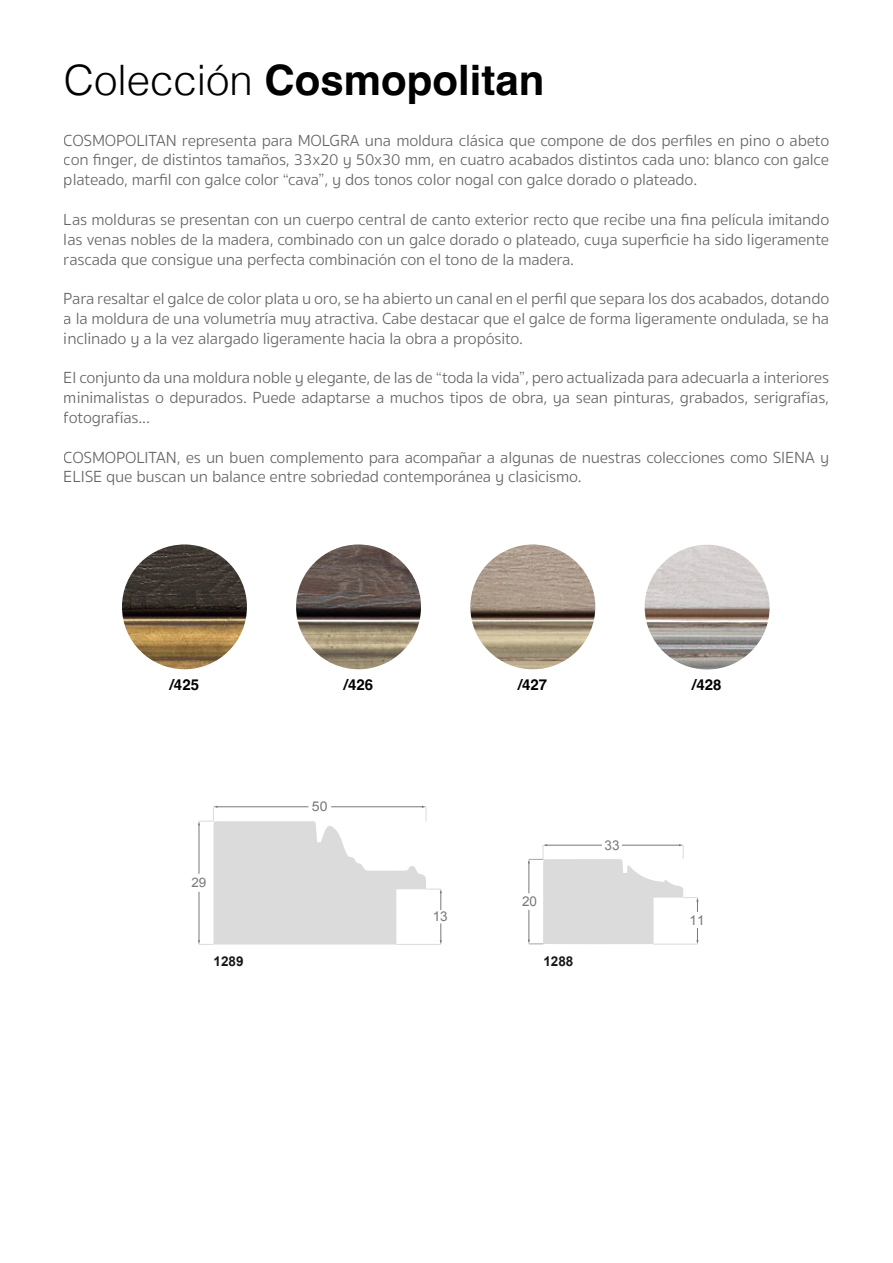
<style>
.page{position:relative;width:893px;height:1263px;background:#fff}
.page>*{position:absolute;margin:0;border:0;box-sizing:border-box;transform-origin:0 0}
.t1{font:700 42px "Helvetica";color:#000}
.t2{font:300 16.5px/19.8px "Sukhumvit Set";letter-spacing:-.01em;color:#000;text-align:justify}
.t3{font:700 15px "Helvetica";color:#000}
.t4{font:13.5px "Arial";color:#787878}
.t5{font:700 13.5px "Arial";color:#151815}
.t6{font:13.5px "Arial";color:#787878;scale:1.04 1}
.t7{font:13.05px "Arial";color:#787878}
.s1{font-weight:300}
</style>
<div class="page">
<img style="left:122px;top:544px;width:125px;height:125px;border-radius:62px">
<img style="left:296px;top:544px;width:125px;height:125px;border-radius:62px">
<img style="left:470px;top:544px;width:125px;height:125px;border-radius:62px">
<img style="left:645px;top:545px;width:125px;height:124px">
<svg style="left:198px;top:806px;width:244px;height:139px"></svg>
<svg style="left:528px;top:844px;width:171px;height:100px"></svg>
<hr style="left:653px;top:944px;width:44px;height:1px;background:#dbdbdb">
<div style="left:694px;top:913px;width:7px;height:15px;background:#fff"></div>
<h1 class="t1" style="left:64px;top:55px;width:482px"><span class="s1">Colección</span> Cosmopolitan</h1>
<p class="t2" style="left:64px;top:131px;width:767px">COSMOPOLITAN representa para MOLGRA una moldura clásica que compone de dos perfiles en pino o abeto con finger, de distintos tamaños, 33x20 y 50x30 mm, en cuatro acabados distintos cada uno: blanco con galce plateado, marfil con galce color “cava”, y dos tonos color nogal con galce dorado o plateado.</p>
<p class="t2" style="left:64px;top:210px;width:767px">Las molduras se presentan con un cuerpo central de canto exterior recto que recibe una fina película imitando las venas nobles de la madera, combinado con un galce dorado o plateado, cuya superficie ha sido ligeramente rascada que consigue una perfecta combinación con el tono de la madera.</p>
<p class="t2" style="left:64px;top:289px;width:767px">Para resaltar el galce de color plata u oro, se ha abierto un canal en el perfil que separa los dos acabados, dotando a la moldura de una volumetría muy atractiva. Cabe destacar que el galce de forma ligeramente ondulada, se ha inclinado y a la vez alargado ligeramente hacia la obra a propósito.</p>
<p class="t2" style="left:64px;top:368px;width:767px">El conjunto da una moldura noble y elegante, de las de “toda la vida”, pero actualizada para adecuarla a interiores minimalistas o depurados. Puede adaptarse a muchos tipos de obra, ya sean pinturas, grabados, serigrafías, fotografías...</p>
<p class="t2" style="left:64px;top:448px;width:767px">COSMOPOLITAN, es un buen complemento para acompañar a algunas de nuestras colecciones como SIENA y<br>ELISE que buscan un balance entre sobriedad contemporánea y clasicismo.</p>
<p class="t3" style="left:170px;top:675px;width:31px">/425</p>
<p class="t3" style="left:344px;top:675px;width:31px">/426</p>
<p class="t3" style="left:518px;top:675px;width:31px">/427</p>
<p class="t3" style="left:692px;top:675px;width:31px">/428</p>
<p class="t7" style="left:191px;top:874px;width:17px">29</p>
<p class="t5" style="left:213px;top:952px;width:32px">1289</p>
<p class="t6" style="left:312px;top:797px;width:17px">50</p>
<p class="t4" style="left:433px;top:907px;width:17px">13</p>
<p class="t4" style="left:522px;top:892px;width:17px">20</p>
<p class="t5" style="left:543px;top:952px;width:32px">1288</p>
<p class="t4" style="left:605px;top:836px;width:17px">33</p>
<p class="t4" style="left:690px;top:911px;width:17px">11</p>
</div>
